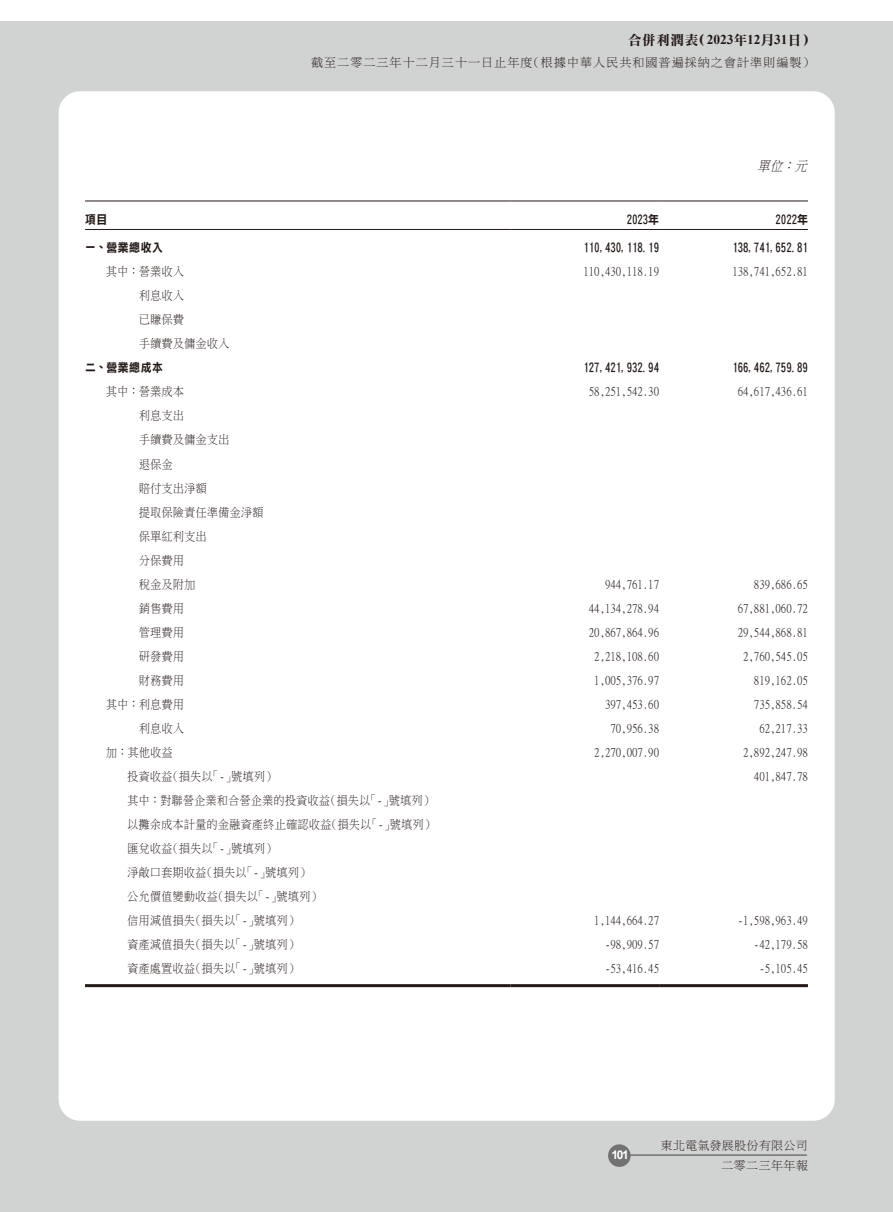
<style>
.page{position:relative;width:893px;height:1212px;background:#fff}
.page>*{position:absolute;margin:0;border:0;box-sizing:border-box;transform-origin:0 0}
.t1{font:13.5px "DF Li Song Bd WIN BF";letter-spacing:.05em;color:#231916}
._00_txt{font:italic 13.5px "Ming Li U";color:#231916;scale:.9 1}
._50_Table_txt{font:12px "Ming Li U";letter-spacing:.05em;color:#231916;scale:.9 1}
._50_Table_txt-2{font:12px "Ming Li U";color:#231916;scale:.9 1}
._50_Table_txt-3{font:12px "DF Li Hei Bd WIN BF";color:#231916;scale:.9 1}
._50_Table_txt-4{font:12px "Ming Li U";letter-spacing:.09em;color:#231916}
.t2{font:700 12px "Arial";color:#fff}
.t3{font:11.85px "Ming Li U";letter-spacing:.05em;color:#231916}
.t4{font:11.7px "Ming Li U";letter-spacing:.05em;color:#231916}
.s1{font-family:"Times New Roman";font-weight:700}
</style>
<div class="page">
<div style="left:0;top:21px;width:893px;height:1191px;background:#d1d2d2"></div>
<div style="left:59px;top:91px;width:776px;height:1030px;background:#fff;border-radius:21px"></div>
<hr style="left:624px;top:1154px;width:183px;height:2px;background:#737171">
<div style="left:608px;top:1144px;width:23px;height:23px;background:#737171;border-radius:50%"></div>
<hr style="left:85px;top:201px;width:425px;height:1px;background:#231916">
<hr style="left:510px;top:201px;width:149px;height:1px;background:#231916">
<hr style="left:659px;top:201px;width:149px;height:1px;background:#231916">
<hr style="left:85px;top:229px;width:425px;height:1px;background:#231916">
<hr style="left:510px;top:229px;width:149px;height:1px;background:#231916">
<hr style="left:659px;top:229px;width:149px;height:1px;background:#231916">
<hr style="left:85px;top:984px;width:425px;height:3px;background:#231916">
<hr style="left:510px;top:984px;width:149px;height:3px;background:#231916">
<hr style="left:659px;top:984px;width:149px;height:3px;background:#231916">
<p class="t1" style="left:628px;top:33px;width:188px">合併利潤表（<span class="s1">2023</span>年<span class="s1">12</span>月<span class="s1">31</span>日）</p>
<p class="_50_Table_txt-4" style="left:311px;top:57px;width:504px">截至二零二三年十二月三十一日止年度（根據中華人民共和國普遍採納之會計準則編製）</p>
<p class="_00_txt" style="left:758px;top:159px;width:60px">單位：元</p>
<p class="_50_Table_txt-3" style="left:85px;top:213px;width:26px">項目</p>
<p class="_50_Table_txt-3" style="left:627px;top:213px;width:38px">2023年</p>
<p class="_50_Table_txt-3" style="left:775px;top:213px;width:37px">2022年</p>
<p class="_50_Table_txt-3" style="left:85px;top:242px;width:88px">一、營業總收入</p>
<p class="_50_Table_txt-3" style="left:583px;top:242px;width:85px">110,430,118.19</p>
<p class="_50_Table_txt-3" style="left:732px;top:242px;width:85px">138,741,652.81</p>
<p class="_50_Table_txt" style="left:106px;top:266px;width:88px">其中：營業收入</p>
<p class="_50_Table_txt-2" style="left:583px;top:266px;width:85px">110,430,118. 19</p>
<p class="_50_Table_txt-2" style="left:732px;top:266px;width:85px">138,741,652. 81</p>
<p class="_50_Table_txt" style="left:139px;top:290px;width:51px">利息收入</p>
<p class="_50_Table_txt" style="left:139px;top:314px;width:51px">已賺保費</p>
<p class="_50_Table_txt" style="left:139px;top:338px;width:102px">手續費及傭金收入</p>
<p class="_50_Table_txt-3" style="left:85px;top:362px;width:88px">二、營業總成本</p>
<p class="_50_Table_txt-3" style="left:583px;top:362px;width:85px">127,421,932.94</p>
<p class="_50_Table_txt-3" style="left:732px;top:362px;width:86px">166,462,759.89</p>
<p class="_50_Table_txt" style="left:106px;top:386px;width:88px">其中：營業成本</p>
<p class="_50_Table_txt-2" style="left:589px;top:386px;width:80px">58,251,542. 30</p>
<p class="_50_Table_txt-2" style="left:738px;top:386px;width:80px">64,617,436. 61</p>
<p class="_50_Table_txt" style="left:139px;top:410px;width:51px">利息支出</p>
<p class="_50_Table_txt" style="left:139px;top:434px;width:102px">手續費及傭金支出</p>
<p class="_50_Table_txt" style="left:139px;top:458px;width:39px">退保金</p>
<p class="_50_Table_txt" style="left:139px;top:482px;width:76px">賠付支出淨額</p>
<p class="_50_Table_txt" style="left:139px;top:506px;width:140px">提取保險責任準備金淨額</p>
<p class="_50_Table_txt" style="left:139px;top:530px;width:76px">保單紅利支出</p>
<p class="_50_Table_txt" style="left:139px;top:554px;width:51px">分保費用</p>
<p class="_50_Table_txt" style="left:139px;top:578px;width:64px">稅金及附加</p>
<p class="_50_Table_txt" style="left:605px;top:578px;width:61px">944,761. 17</p>
<p class="_50_Table_txt" style="left:754px;top:578px;width:62px">839,686. 65</p>
<p class="_50_Table_txt" style="left:139px;top:602px;width:51px">銷售費用</p>
<p class="_50_Table_txt-2" style="left:589px;top:602px;width:80px">44,134,278. 94</p>
<p class="_50_Table_txt-2" style="left:738px;top:602px;width:80px">67,881,060. 72</p>
<p class="_50_Table_txt" style="left:139px;top:626px;width:51px">管理費用</p>
<p class="_50_Table_txt-2" style="left:589px;top:626px;width:80px">20,867,864. 96</p>
<p class="_50_Table_txt-2" style="left:738px;top:626px;width:80px">29,544,868. 81</p>
<p class="_50_Table_txt" style="left:139px;top:650px;width:51px">研發費用</p>
<p class="_50_Table_txt" style="left:594px;top:650px;width:74px">2,218,108.60</p>
<p class="_50_Table_txt" style="left:743px;top:650px;width:74px">2,760,545.05</p>
<p class="_50_Table_txt" style="left:139px;top:674px;width:51px">財務費用</p>
<p class="_50_Table_txt" style="left:594px;top:674px;width:74px">1,005,376. 97</p>
<p class="_50_Table_txt" style="left:754px;top:674px;width:62px">819,162. 05</p>
<p class="_50_Table_txt" style="left:106px;top:698px;width:88px">其中：利息費用</p>
<p class="_50_Table_txt" style="left:605px;top:698px;width:61px">397,453. 60</p>
<p class="_50_Table_txt" style="left:754px;top:698px;width:62px">735,858. 54</p>
<p class="_50_Table_txt" style="left:139px;top:722px;width:51px">利息收入</p>
<p class="_50_Table_txt" style="left:610px;top:722px;width:55px">70,956. 38</p>
<p class="_50_Table_txt" style="left:759px;top:722px;width:55px">62,217. 33</p>
<p class="_50_Table_txt" style="left:106px;top:746px;width:75px">加：其他收益</p>
<p class="_50_Table_txt" style="left:594px;top:746px;width:74px">2,270,007. 90</p>
<p class="_50_Table_txt" style="left:743px;top:746px;width:74px">2,892,247.98</p>
<p class="_50_Table_txt" style="left:128px;top:770px;width:166px">投資收益（損失以「-」號填列）</p>
<p class="_50_Table_txt" style="left:754px;top:770px;width:62px">401,847. 78</p>
<p class="_50_Table_txt" style="left:128px;top:794px;width:341px">其中：對聯營企業和合營企業的投資收益（損失以「-」號填列）</p>
<p class="_50_Table_txt" style="left:128px;top:818px;width:343px">以攤余成本計量的金融資產終止確認收益（損失以「-」號填列）</p>
<p class="_50_Table_txt" style="left:128px;top:842px;width:166px">匯兌收益（損失以「-」號填列）</p>
<p class="_50_Table_txt" style="left:128px;top:866px;width:204px">淨敞口套期收益（損失以「-」號填列）</p>
<p class="_50_Table_txt" style="left:128px;top:890px;width:217px">公允價值變動收益（損失以「-」號填列）</p>
<p class="_50_Table_txt" style="left:128px;top:914px;width:191px">信用減值損失（損失以「-」號填列）</p>
<p class="_50_Table_txt" style="left:594px;top:914px;width:74px">1,144,664.27</p>
<p class="_50_Table_txt" style="left:738px;top:914px;width:80px">-1,598,963.49</p>
<p class="_50_Table_txt" style="left:128px;top:938px;width:191px">資產減值損失（損失以「-」號填列）</p>
<p class="_50_Table_txt" style="left:605px;top:938px;width:61px">-98,909.57</p>
<p class="_50_Table_txt" style="left:754px;top:938px;width:62px">-42,179.58</p>
<p class="_50_Table_txt" style="left:128px;top:962px;width:191px">資產處置收益（損失以「-」號填列）</p>
<p class="_50_Table_txt" style="left:605px;top:962px;width:61px">-53,416.45</p>
<p class="_50_Table_txt" style="left:759px;top:962px;width:55px">-5,105.45</p>
<p class="t2" style="left:611px;top:1147px;width:19px">101</p>
<p class="t4" style="left:661px;top:1139px;width:148px">東北電氣發展股份有限公司</p>
<p class="t3" style="left:721px;top:1159px;width:88px">二零二三年年報</p>
</div>
